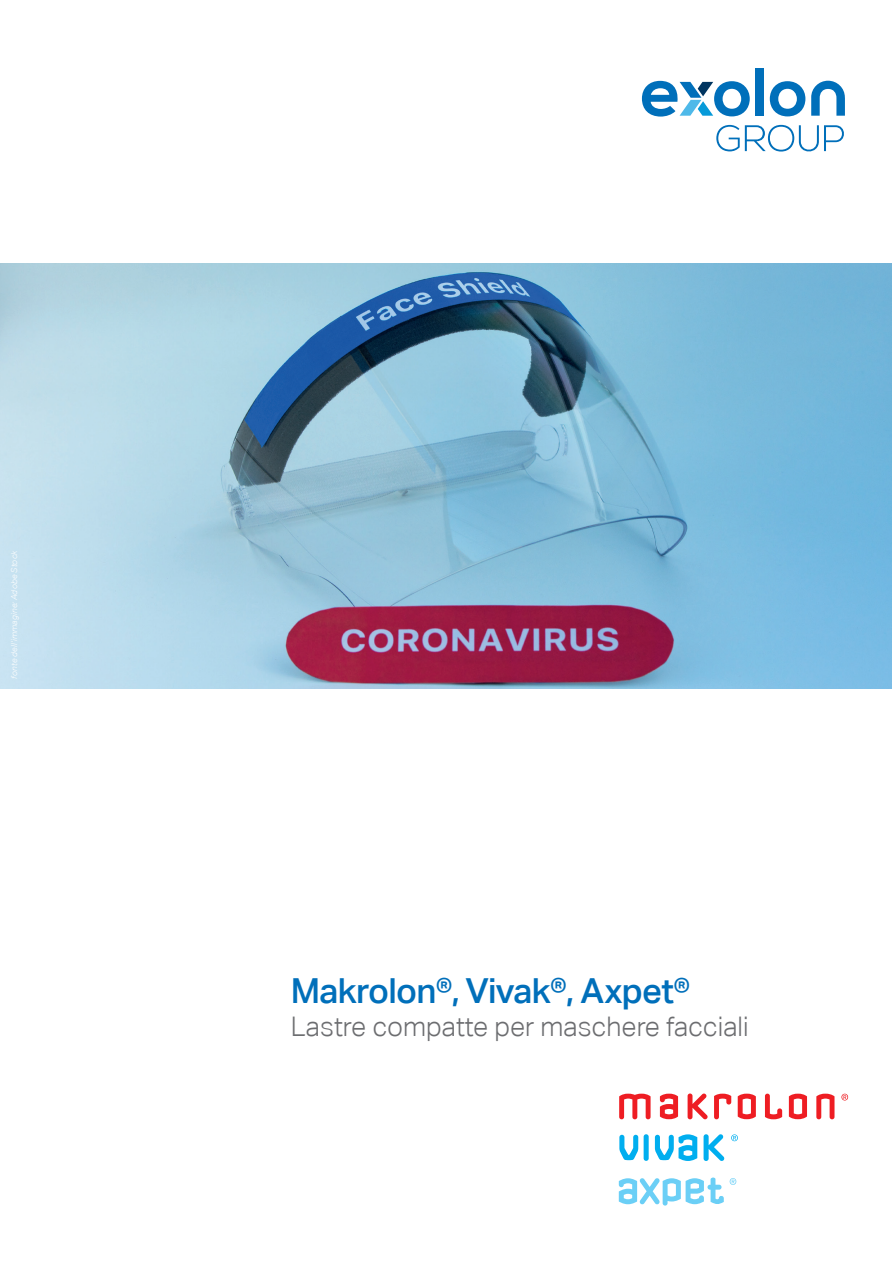
<style>
.page{position:relative;width:893px;height:1263px;background:#fff}
.page>*{position:absolute;margin:0;border:0;box-sizing:border-box;transform-origin:0 0}
.t1{font:500 34.5px "Aktiv Grotesk";letter-spacing:-.02em;color:#006fba}
.t2{font:300 27px "Aktiv Grotesk";color:#6c6d70}
.t3{font:italic 300 8.25px "Aktiv Grotesk";letter-spacing:.03em;color:#fff}
</style>
<div class="page">
<img style="left:0;top:263px;width:891px;height:425px">
<div style="left:756px;top:68px;width:8px;height:48px;background:#006fba"></div>
<svg style="left:770px;top:81px;width:35px;height:35px"></svg>
<svg style="left:811px;top:81px;width:34px;height:35px"></svg>
<svg style="left:642px;top:81px;width:108px;height:36px"></svg>
<svg style="left:716px;top:125px;width:128px;height:27px"></svg>
<svg style="left:619px;top:1094px;width:32px;height:25px"></svg>
<svg style="left:660px;top:1094px;width:18px;height:25px"></svg>
<svg style="left:688px;top:1093px;width:20px;height:26px"></svg>
<svg style="left:714px;top:1094px;width:17px;height:25px"></svg>
<svg style="left:738px;top:1094px;width:18px;height:25px"></svg>
<svg style="left:765px;top:1094px;width:17px;height:25px"></svg>
<svg style="left:789px;top:1094px;width:18px;height:25px"></svg>
<svg style="left:816px;top:1094px;width:18px;height:25px"></svg>
<svg style="left:841px;top:1094px;width:7px;height:6px"></svg>
<svg style="left:619px;top:1177px;width:105px;height:28px"></svg>
<svg style="left:730px;top:1178px;width:6px;height:7px"></svg>
<svg style="left:731px;top:1134px;width:7px;height:7px"></svg>
<svg style="left:619px;top:1135px;width:19px;height:25px"></svg>
<div style="left:644px;top:1134px;width:5px;height:27px;background:#00aeef;border-radius:3px"></div>
<svg style="left:655px;top:1134px;width:42px;height:27px"></svg>
<svg style="left:704px;top:1134px;width:20px;height:27px"></svg>
<p class="t3" style="left:10px;top:679px;width:130px;rotate:-90deg">fonte dell‘immagine: Adobe Stock</p>
<p class="t1" style="left:291px;top:970px;width:401px">Makrolon®, Vivak®, Axpet®</p>
<p class="t2" style="left:291px;top:1011px;width:459px">Lastre compatte per maschere facciali</p>
</div>
